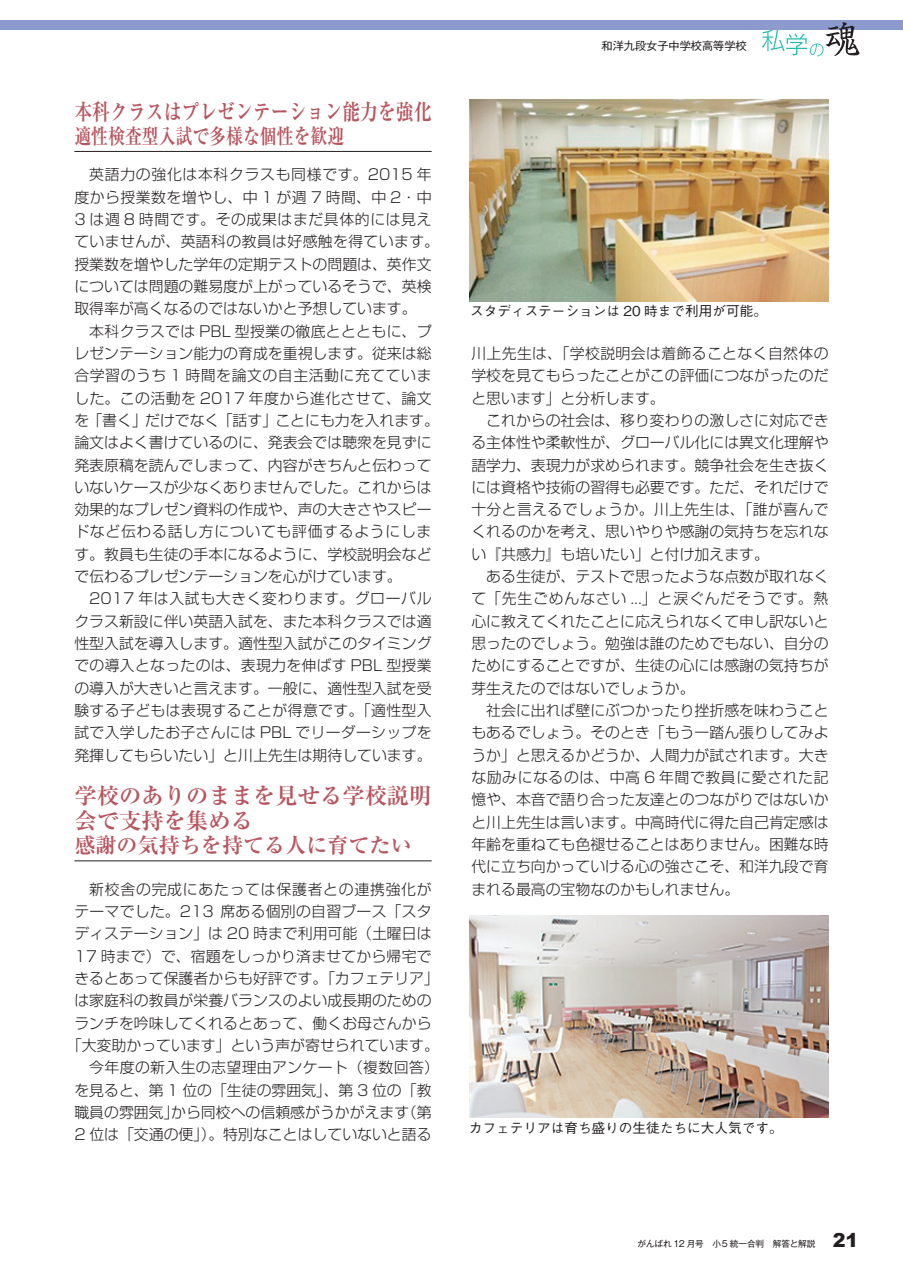
<style>
.page{position:relative;width:903px;height:1275px;background:#fff}
.page>*{position:absolute;margin:0;border:0;box-sizing:border-box;transform-origin:0 0}
.t1{font:700 22.4px/24.8px "Ryumin Pro";color:#b7555f}
.t2{font:700 22.4px "Ryumin Pro";color:#b7555f;scale:.8 1}
.t3{font:700 21px "Ryumin Pro";color:#b7555f;scale:.8 1}
.t4{font:700 21px "Ryumin Pro";color:#b7555f}
.t5{font:300 14.88px/22.4px "Shin Go Pro";color:#231f20;text-align:justify}
.t6{font:300 14.88px "Shin Go Pro";letter-spacing:.025em;color:#231f20}
.t7{font:300 14.88px "Shin Go Pro";letter-spacing:.05em;color:#231f20}
.t8{font:500 13.65px "Gothic BBB Pro";color:#231f20}
.t9{font:11.2px "Gothic MB101 Pro";color:#231f20}
.t10{font:8.75px "Gothic MB101 Pro";letter-spacing:-.015em;color:#231f20}
.s1{font-family:"Arial";font-weight:900;font-size:19.25px}
</style>
<div class="page">
<div style="left:0;top:20px;width:903px;height:10px;background:#8d9acd"></div>
<svg style="left:762px;top:22px;width:97px;height:35px"></svg>
<hr style="left:74px;top:151px;width:358px;height:1px;background:#231f20">
<hr style="left:74px;top:860px;width:358px;height:1px;background:#231f20">
<img style="left:469px;top:915px;width:359px;height:203px">
<img style="left:470px;top:99px;width:358px;height:203px">
<h1 class="t2" style="left:74px;top:94px;width:448px">本科クラスはプレゼンテーション能力を強化</h1>
<h2 class="t3" style="left:74px;top:119px;width:339px">適性検査型入試で多様な個性を歓迎</h2>
<p class="t5" style="left:74px;top:162px;width:366px;text-align:left;text-indent:15px">英語力の強化は本科クラスも同様です。2015 年度から授業数を増やし、中 1 が週 7 時間、中 2・中<br>3 は週 8 時間です。その成果はまだ具体的には見えていませんが、英語科の教員は好感触を得ています。授業数を増やした学年の定期テストの問題は、英作文については問題の難易度が上がっているそうで、英検取得率が高くなるのではないかと予想しています。</p>
<p class="t5" style="left:74px;top:318px;width:366px;text-align:left;text-indent:15px">本科クラスでは PBL 型授業の徹底ととともに、プレゼンテーション能力の育成を重視します。従来は総合学習のうち 1 時間を論文の自主活動に充てていました。この活動を 2017 年度から進化させて、論文を「書く」だけでなく「話す」ことにも力を入れます。論文はよく書けているのに、発表会では聴衆を見ずに発表原稿を読んでしまって、内容がきちんと伝わっていないケースが少なくありませんでした。これからは効果的なプレゼン資料の作成や、声の大きさやスピードなど伝わる話し方についても評価するようにします。教員も生徒の手本になるように、学校説明会などで伝わるプレゼンテーションを心がけています。</p>
<p class="t5" style="left:74px;top:586px;width:359px;text-indent:15px">2017 年は入試も大きく変わります。グローバルクラス新設に伴い英語入試を、また本科クラスでは適性型入試を導入します。適性型入試がこのタイミングでの導入となったのは、表現力を伸ばす PBL 型授業の導入が大きいと言えます。一般に、適性型入試を受験する子どもは表現することが得意です。「適性型入試で入学したお子さんには PBL でリーダーシップを発揮してもらいたい」と川上先生は期待しています。</p>
<h1 class="t1" style="left:74px;top:782px;width:359px">学校のありのままを見せる学校説明会で支持を集める</h1>
<h2 class="t4" style="left:74px;top:828px;width:339px">感謝の気持ちを持てる人に育てたい</h2>
<p class="t7" style="left:89px;top:877px;width:344px">新校舎の完成にあたっては保護者との連携強化が</p>
<p class="t5" style="left:74px;top:898px;width:359px">テーマでした。213 席ある個別の自習ブース「スタ</p>
<p class="t5" style="left:74px;top:921px;width:359px">ディステーション」は 20 時まで利用可能（土曜日は</p>
<p class="t5" style="left:74px;top:943px;width:359px">17 時まで）で、宿題をしっかり済ませてから帰宅で</p>
<p class="t5" style="left:74px;top:965px;width:366px">きるとあって保護者からも好評です。「カフェテリア」</p>
<p class="t5" style="left:74px;top:988px;width:359px">は家庭科の教員が栄養バランスのよい成長期のための</p>
<p class="t5" style="left:74px;top:1010px;width:359px">ランチを吟味してくれるとあって、働くお母さんから</p>
<p class="t5" style="left:67px;top:1032px;width:374px">「大変助かっています」という声が寄せられています。</p>
<p class="t6" style="left:89px;top:1055px;width:351px">今年度の新入生の志望理由アンケート（複数回答）</p>
<p class="t5" style="left:74px;top:1077px;width:359px">を見ると、第 1 位の「生徒の雰囲気」、第 3 位の「教</p>
<p class="t5" style="left:74px;top:1099px;width:359px">職員の雰囲気」から同校への信頼感がうかがえます（第</p>
<p class="t5" style="left:74px;top:1121px;width:359px">2 位は「交通の便」）。特別なことはしていないと語る</p>
<p class="t9" style="left:601px;top:36px;width:147px">和洋九段女子中学校高等学校</p>
<p class="t8" style="left:470px;top:300px;width:298px">スタディステーションは 20 時まで利用が可能。</p>
<p class="t5" style="left:471px;top:340px;width:359px">川上先生は、「学校説明会は着飾ることなく自然体の学校を見てもらったことがこの評価につながったのだと思います」と分析します。</p>
<p class="t5" style="left:471px;top:407px;width:359px;text-indent:15px">これからの社会は、移り変わりの激しさに対応できる主体性や柔軟性が、グローバル化には異文化理解や語学力、表現力が求められます。競争社会を生き抜くには資格や技術の習得も必要です。ただ、それだけで十分と言えるでしょうか。川上先生は、「誰が喜んでくれるのかを考え、思いやりや感謝の気持ちを忘れない『共感力』も培いたい」と付け加えます。</p>
<p class="t5" style="left:471px;top:563px;width:359px;text-indent:15px">ある生徒が、テストで思ったような点数が取れなくて「先生ごめんなさい ...」と涙ぐんだそうです。熱心に教えてくれたことに応えられなくて申し訳ないと思ったのでしょう。勉強は誰のためでもない、自分のためにすることですが、生徒の心には感謝の気持ちが芽生えたのではないでしょうか。</p>
<p class="t5" style="left:471px;top:697px;width:359px;text-indent:15px">社会に出れば壁にぶつかったり挫折感を味わうこともあるでしょう。そのとき「もう一踏ん張りしてみようか」と思えるかどうか、人間力が試されます。大きな励みになるのは、中高 6 年間で教員に愛された記憶や、本音で語り合った友達とのつながりではないかと川上先生は言います。中高時代に得た自己肯定感は年齢を重ねても色褪せることはありません。困難な時代に立ち向かっていける心の強さこそ、和洋九段で育まれる最高の宝物なのかもしれません。</p>
<p class="t8" style="left:469px;top:1116px;width:315px">カフェテリアは育ち盛りの生徒たちに大人気です。</p>
<p class="t10" style="left:637px;top:1236px;width:222px">がんばれ 12 月号　小5 統一合判　解答と解説　　<span class="s1">21</span></p>
</div>
